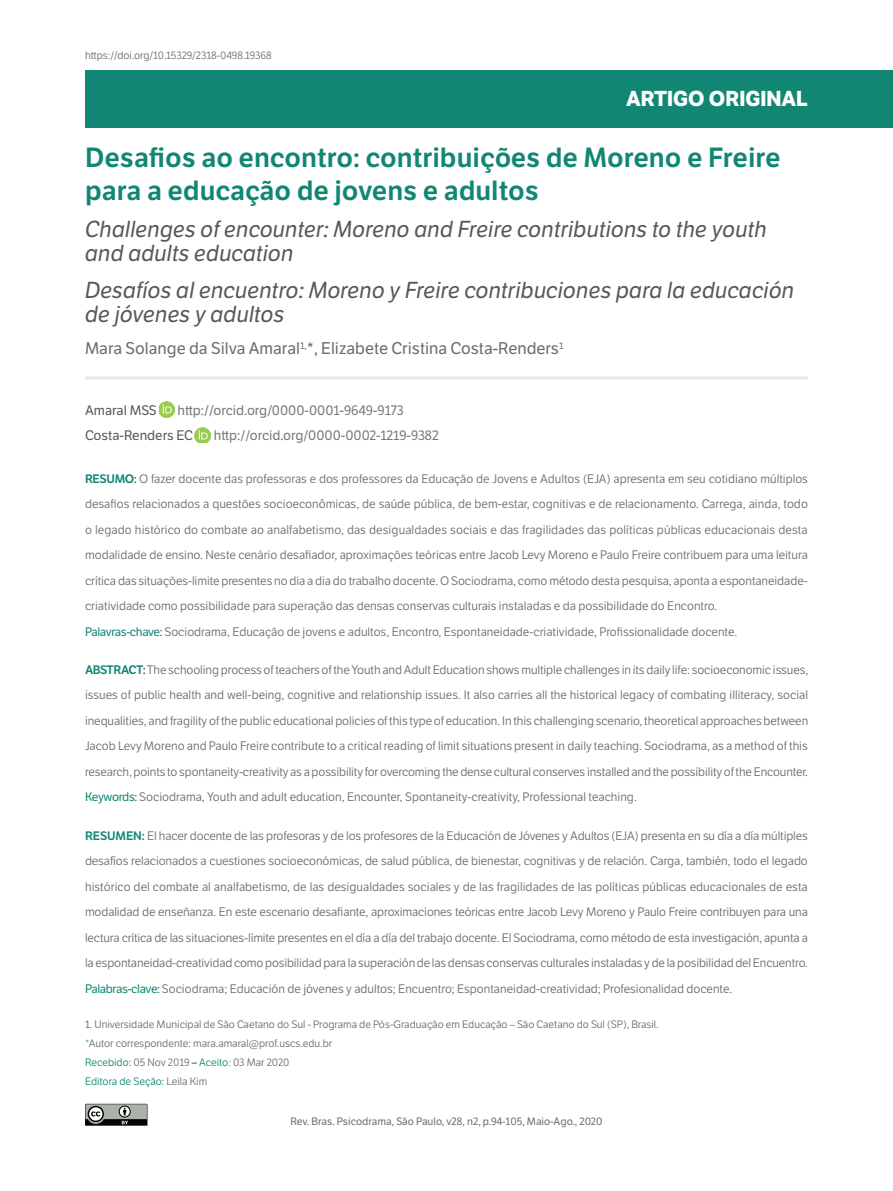
<style>
.page{position:relative;width:893px;height:1191px;background:#fff}
.page>*{position:absolute;margin:0;border:0;box-sizing:border-box;transform-origin:0 0}
.t1{font:600 27px/33px "LFT Etica";color:#118773}
.t2{font:italic 22.5px/24px "LFT Etica";color:#57585a}
.t3{font:700 21px "LFT Etica";color:#fff}
.t4{font:16.5px "LFT Etica";color:#6c6d70}
.t5{font:13.5px "LFT Etica";color:#76787b}
.t6{font:13.5px "LFT Etica";color:#57585a}
.t7{font:12px/25.5px "LFT Etica";color:#6c6d70;text-align:justify}
.t8{font:10.5px/18.9px "LFT Etica";color:#6c6d70}
.t9{font:10.5px "LFT Etica";color:#6c6d70}
.s1{font-weight:600;color:#118773}
.s2{color:#118773}
.s3{color:#42ab9c}
.s4{font-weight:700}
</style>
<div class="page">
<div style="left:85px;top:70px;width:808px;height:58px;background:#118773"></div>
<hr style="left:85px;top:376px;width:723px;height:3px;background:#e6e7e9">
<svg style="left:85px;top:1103px;width:63px;height:23px"></svg>
<img style="left:195px;top:427px;width:15px;height:16px">
<img style="left:159px;top:402px;width:16px;height:15px">
<p class="t8" style="left:85px;top:46px;width:188px">https://doi.org/10.15329/2318-0498.19368</p>
<h3 class="t3" style="left:626px;top:86px;width:183px">ARTIGO ORIGINAL</h3>
<h1 class="t1" style="left:85px;top:141px;width:697px">Desafios ao encontro: contribuições de Moreno e Freire para a educação de jovens e adultos</h1>
<h2 class="t2" style="left:85px;top:217px;width:683px">Challenges of encounter: Moreno and Freire contributions to the youth and adults education</h2>
<h2 class="t2" style="left:85px;top:278px;width:711px">Desafíos al encuentro: Moreno y Freire contribuciones para la educación de jóvenes y adultos</h2>
<h3 class="t4" style="left:85px;top:338px;width:480px">Mara Solange da Silva Amaral<sup>1,</sup>*, Elizabete Cristina Costa-Renders<sup>1</sup></h3>
<p class="t6" style="left:85px;top:402px;width:73px">Amaral MSS</p>
<p class="t5" style="left:178px;top:402px;width:228px">http://orcid.org/0000-0001-9649-9173</p>
<p class="t6" style="left:85px;top:428px;width:110px">Costa-Renders EC</p>
<p class="t5" style="left:214px;top:428px;width:227px">http://orcid.org/0000-0002-1219-9382</p>
<p class="t7" style="left:85px;top:466px;width:724px;text-align:left"><span class="s1">RESUMO:</span> O fazer docente das professoras e dos professores da Educação de Jovens e Adultos (EJA) apresenta em seu cotidiano múltiplos desafios relacionados a questões socioeconômicas, de saúde pública, de bem-estar, cognitivas e de relacionamento. Carrega, ainda, todo o legado histórico do combate ao analfabetismo, das desigualdades sociais e das fragilidades das políticas públicas educacionais desta modalidade de ensino. Neste cenário desafiador, aproximações teóricas entre Jacob Levy Moreno e Paulo Freire contribuem para uma leitura crítica das situações-limite presentes no dia a dia do trabalho docente. O Sociodrama, como método desta pesquisa, aponta a espontaneidade&shy;criatividade como possibilidade para superação das densas conservas culturais instaladas e da possibilidade do Encontro.<br><span class="s2">Palavras-chave:</span> Sociodrama, Educação de jovens e adultos, Encontro, Espontaneidade-criatividade, Profissionalidade docente.</p>
<p class="t7" style="left:85px;top:657px;width:725px"><span class="s1">ABSTRACT:</span>The schooling process of teachers of the Youth and Adult Education shows multiple challenges in its daily life: socioeconomic issues, issues of public health and well-being, cognitive and relationship issues. It also carries all the historical legacy of combating illiteracy, social inequalities, and fragility of the public educational policies of this type of education. In this challenging scenario, theoretical approaches between Jacob Levy Moreno and Paulo Freire contribute to a critical reading of limit situations present in daily teaching. Sociodrama, as a method of this research, points to spontaneity-creativity as a possibility for overcoming the dense cultural conserves installed and the possibility of the Encounter.<br><span class="s2">Keywords:</span> Sociodrama, Youth and adult education, Encounter, Spontaneity-creativity, Professional teaching.</p>
<p class="t7" style="left:85px;top:823px;width:724px"><span class="s1">RESUMEN:</span> El hacer docente de las profesoras y de los profesores de la Educación de Jóvenes y Adultos (EJA) presenta en su día a día múltiples desafíos relacionados a cuestiones socioeconómicas, de salud pública, de bienestar, cognitivas y de relación. Carga, también, todo el legado histórico del combate al analfabetismo, de las desigualdades sociales y de las fragilidades de las políticas públicas educacionales de esta modalidad de enseñanza. En este escenario desafiante, aproximaciones teóricas entre Jacob Levy Moreno y Paulo Freire contribuyen para una lectura crítica de las situaciones-límite presentes en el día a día del trabajo docente. El Sociodrama, como método de esta investigación, apunta a la espontaneidad-creatividad como posibilidad para la superación de las densas conservas culturales instaladas y de la posibilidad del Encuentro.<br><span class="s2">Palabras-clave:</span> Sociodrama; Educación de jóvenes y adultos; Encuentro; Espontaneidad-creatividad; Profesionalidad docente.</p>
<p class="t8" style="left:85px;top:1014px;width:575px"><span class="s2">1.</span> Universidade Municipal de São Caetano do Sul - Programa de Pós-Graduação em Educação – São Caetano do Sul (SP), Brasil. <span class="s3">*</span>Autor correspondente: mara.amaral@prof.uscs.edu.br<br><span class="s2">Recebido:</span> 05 Nov 2019 <span class="s4">–</span> <span class="s2">Aceito</span><span class="s3">:</span> 03 Mar 2020<br><span class="s2">Editora de Seção:</span> Leila Kim</p>
<p class="t9" style="left:290px;top:1115px;width:314px">Rev. Bras. Psicodrama, São Paulo, v28, n2, p.94-105, Maio-Ago., 2020</p>
</div>
